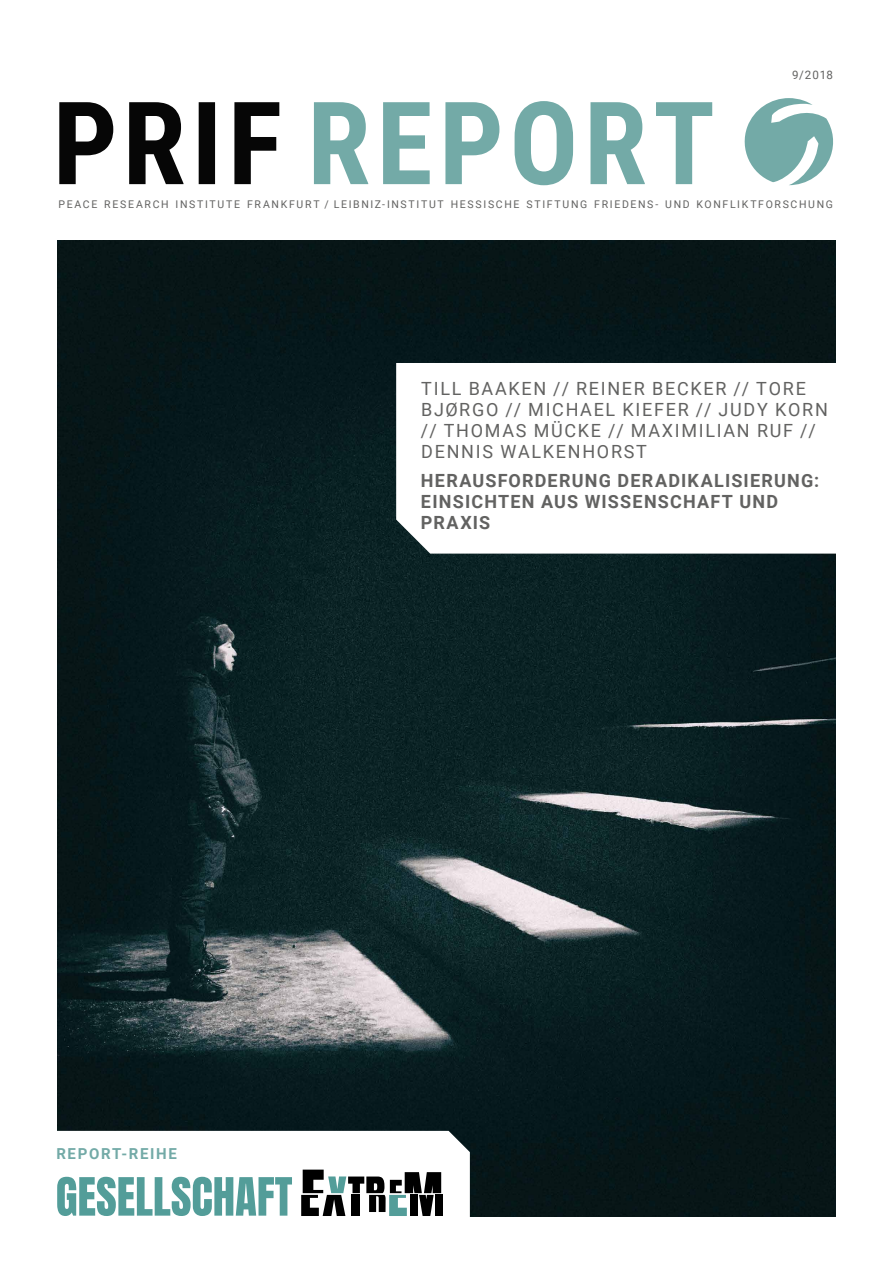
<style>
.page{position:relative;width:893px;height:1263px;background:#fff}
.page>*{position:absolute;margin:0;border:0;box-sizing:border-box;transform-origin:0 0}
.t1{font:18.15px/21px "Roboto";letter-spacing:.095em;color:#626261}
.t2{font:700 18.15px/21px "Roboto";letter-spacing:.065em;color:#626261}
.t3{font:700 15.15px "Roboto";letter-spacing:.11em;color:#73aaa7}
.t4{font:11.7px "Roboto";color:#626261}
.t5{font:10.65px "Roboto";letter-spacing:.16em;color:#626261}
</style>
<div class="page">
<img style="left:57px;top:240px;width:779px;height:976px">
<svg style="left:744px;top:98px;width:89px;height:87px"></svg>
<svg style="left:314px;top:101px;width:398px;height:84px"></svg>
<svg style="left:59px;top:102px;width:220px;height:82px"></svg>
<svg style="left:396px;top:363px;width:440px;height:191px"></svg>
<svg style="left:57px;top:1131px;width:413px;height:86px"></svg>
<p class="t4" style="left:792px;top:66px;width:43px">9/2018</p>
<p class="t5" style="left:58px;top:197px;width:776px">PEACE RESEARCH INSTITUTE FRANKFURT / LEIBNIZ-INSTITUT HESSISCHE STIFTUNG FRIEDENS- UND KONFLIKTFORSCHUNG</p>
<p class="t1" style="left:421px;top:377px;width:408px">TILL BAAKEN // REINER BECKER // TORE<br>BJØRGO // MICHAEL KIEFER // JUDY KORN // THOMAS MÜCKE // MAXIMILIAN RUF //<br>DENNIS WALKENHORST</p>
<p class="t2" style="left:421px;top:469px;width:400px">HERAUSFORDERUNG DERADIKALISIERUNG:<br>EINSICHTEN AUS WISSENSCHAFT UND<br>PRAXIS</p>
<p class="t3" style="left:56px;top:1143px;width:122px">REPORT-REIHE</p>
</div>
